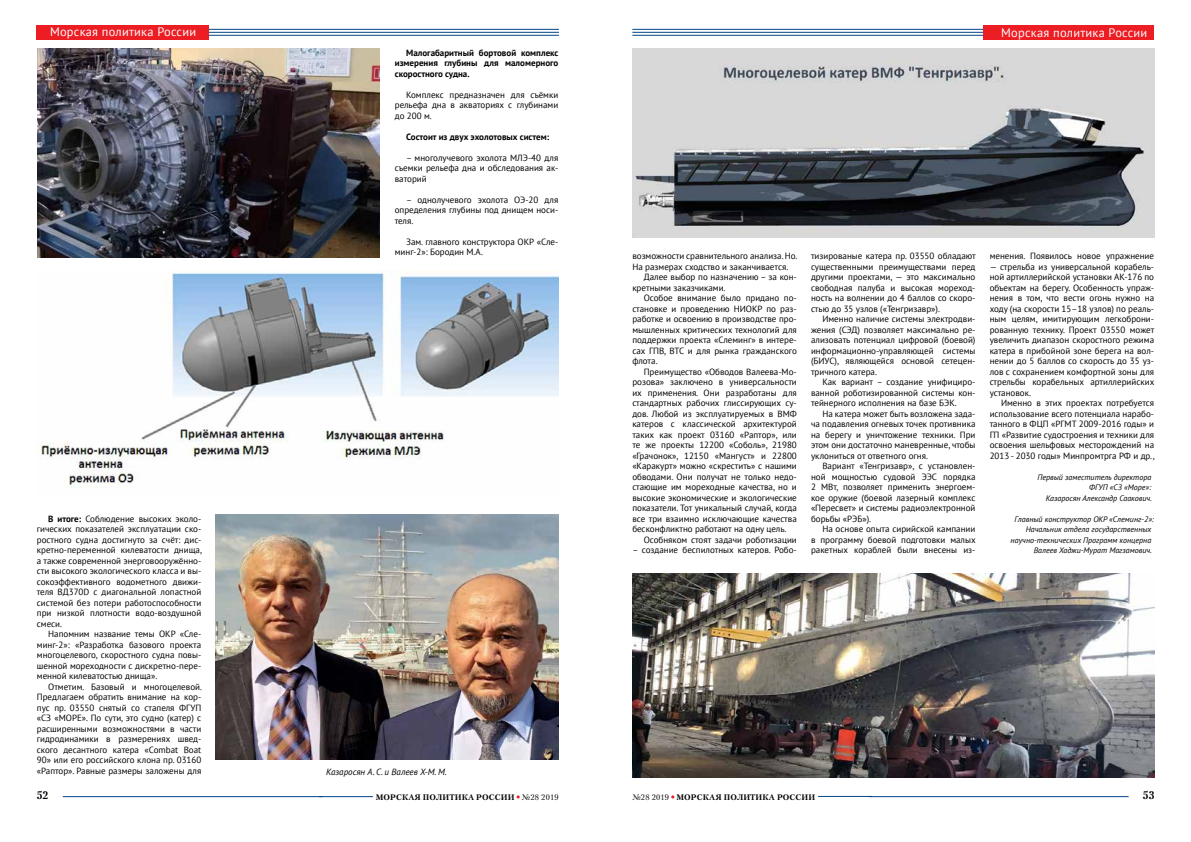
<style>
.page{position:relative;width:1191px;height:842px;background:#fff}
.page>*{position:absolute;margin:0;border:0;box-sizing:border-box;transform-origin:0 0}
.t1{font:12.4px "PT Sans";letter-spacing:.02em;color:#fff}
.t2{font:700 11px "Petersburg C";color:#000}
.t3{font:9px/10.5px "PT Sans";color:#000;text-align:justify}
.t4{font:700 9px/10.5px "PT Sans";color:#000;text-align:justify}
.t5{font:italic 9px "PT Sans";color:#000}
.t6{font:italic 8px/10.5px "PT Sans";color:#000;text-align:right}
.t7{font:700 8px "Petersburg C";letter-spacing:.02em;color:#000}
.s1{font-weight:700}
.s2{font-weight:400}
</style>
<div class="page">
<hr style="left:632px;top:29px;width:371px;height:1px;background:#004689">
<hr style="left:632px;top:32px;width:371px;height:1px;background:#004689">
<hr style="left:632px;top:35px;width:371px;height:1px;background:#004689">
<div style="left:983px;top:25px;width:171px;height:14px;background:#ed1d24"></div>
<hr style="left:188px;top:29px;width:371px;height:1px;background:#004689">
<hr style="left:188px;top:32px;width:371px;height:1px;background:#004689">
<hr style="left:188px;top:35px;width:371px;height:1px;background:#004689">
<div style="left:36px;top:25px;width:172px;height:14px;background:#ed1d24"></div>
<hr style="left:868px;top:796px;width:260px;height:1px;background:#004689">
<hr style="left:63px;top:796px;width:259px;height:1px;background:#004689">
<hr style="left:818px;top:796px;width:54px;height:1px;background:#004689">
<hr style="left:319px;top:796px;width:54px;height:1px;background:#004689">
<img style="left:37px;top:49px;width:343px;height:208px">
<img style="left:37px;top:271px;width:522px;height:217px">
<img style="left:632px;top:573px;width:522px;height:204px">
<img style="left:632px;top:49px;width:522px;height:188px">
<img style="left:215px;top:514px;width:343px;height:245px">
<h1 class="t1" style="left:50px;top:24px;width:148px">Морская политика России</h1>
<p class="t3" style="left:37px;top:513px;width:167px;text-indent:11px"><span class="s1">В итоге:</span> Соблюдение высоких эколо&shy;гических показателей эксплуатации ско&shy;ростного судна достигнуто за счёт: дис&shy;кретно-переменной килеватости днища, а также современной энерговооружённо&shy;сти высокого экологического класса и вы&shy;сокоэффективного водометного движи&shy;теля ВД370D с диагональной лопастной системой без потери работоспособности при низкой плотности водо-воздушной смеси.</p>
<p class="t3" style="left:37px;top:628px;width:166px;text-indent:11px">Напомним название темы ОКР «Сле&shy;минг-2»: «Разработка базового проекта многоцелевого, скоростного судна повы&shy;шенной мореходности с дискретно-пере&shy;менной килеватостью днища».</p>
<p class="t3" style="left:37px;top:681px;width:167px;text-indent:11px">Отметим. Базовый и многоцелевой.<br>Предлагаем обратить внимание на кор&shy;пус пр. 03550 снятый со стапеля ФГУП «СЗ «МОРЕ». По сути, это судно (катер) с расширенными возможностями в части гидродинамики в размерениях швед&shy;ского десантного катера «Combat Boat 90» или его российского клона пр. 03160 «Раптор». Равные размеры заложены для</p>
<p class="t4" style="left:395px;top:47px;width:165px;text-indent:11px">Малогабаритный бортовой комплекс измерения глубины для маломерного скоростного судна.</p>
<p class="t3" style="left:395px;top:89px;width:165px;text-indent:11px">Комплекс предназначен для съёмки рельефа дна в акваториях с глубинами до 200 м.</p>
<p class="t4" style="left:406px;top:131px;width:144px">Состоит из двух эхолотовых систем:</p>
<p class="t3" style="left:395px;top:152px;width:165px;text-indent:11px">– многолучевого эхолота МЛЭ-40 для съемки рельефа дна и обследования ак&shy;ваторий</p>
<p class="t3" style="left:395px;top:194px;width:165px;text-indent:11px">– однолучевого эхолота ОЭ-20 для определения глубины под днищем носи&shy;теля.</p>
<p class="t3" style="left:395px;top:236px;width:165px;text-indent:11px">Зам. главного конструктора ОКР «Сле&shy;минг-2»: Бородин М.А.</p>
<h1 class="t1" style="left:1001px;top:24px;width:148px">Морская политика России</h1>
<p class="t3" style="left:632px;top:250px;width:167px">возможности сравнительного анализа. Но.<br>На размерах сходство и заканчивается.</p>
<p class="t3" style="left:632px;top:271px;width:166px;text-indent:11px">Далее выбор по назначению – за кон&shy;кретными заказчиками.</p>
<p class="t3" style="left:632px;top:292px;width:166px;text-indent:11px">Особое внимание было придано по&shy;становке и проведению НИОКР по раз&shy;работке и освоению в производстве про&shy;мышленных критических технологий для поддержки проекта «Слеминг» в интере&shy;сах ГПВ, ВТС и для рынка гражданского флота.</p>
<p class="t3" style="left:632px;top:366px;width:166px;text-indent:11px">Преимущество «Обводов Валеева-Мо&shy;розова» заключено в универсальности их применения. Они разработаны для стандартных рабочих глиссирующих су&shy;дов. Любой из эксплуатируемых в ВМФ катеров с классической архитектурой таких как проект 03160 «Раптор», или те же проекты 12200 «Соболь», 21980 «Грачонок», 12150 «Мангуст» и 22800 «Каракурт» можно «скрестить» с нашими обводами. Они получат не только недо&shy;стающие им мореходные качества, но и высокие экономические и экологические показатели. Тот уникальный случай, когда все три взаимно исключающие качества бесконфликтно работают на одну цель.</p>
<p class="t3" style="left:643px;top:534px;width:155px">Особняком стоят задачи роботизации</p>
<p class="t3" style="left:632px;top:544px;width:166px">– создание беспилотных катеров. Робо-</p>
<p class="t3" style="left:811px;top:250px;width:166px">тизированые катера пр. 03550 обладают существенными преимуществами перед другими проектами, — это максимально свободная палуба и высокая мореход&shy;ность на волнении до 4 баллов со скоро&shy;стью до 35 узлов («Тенгризавр»).</p>
<p class="t3" style="left:811px;top:314px;width:166px;text-indent:11px">Именно наличие системы электродви&shy;жения (СЭД) позволяет максимально ре&shy;ализовать потенциал цифровой (боевой) информационно-управляющей системы (БИУС), являющейся основой сетецен&shy;тричного катера.</p>
<p class="t3" style="left:811px;top:377px;width:166px;text-indent:11px">Как вариант – создание унифициро&shy;ванной роботизированной системы кон&shy;тейнерного исполнения на базе БЭК.</p>
<p class="t3" style="left:811px;top:408px;width:166px;text-indent:11px">На катера может быть возложена зада&shy;ча подавления огневых точек противника на берегу и уничтожение техники. При этом они достаточно маневренные, чтобы уклониться от ответного огня.</p>
<p class="t3" style="left:811px;top:461px;width:166px;text-indent:11px">Вариант «Тенгризавр», с установлен&shy;ной мощностью судовой ЭЭС порядка 2 МВт, позволяет применить энергоем&shy;кое оружие (боевой лазерный комплекс «Пересвет» и системы радиоэлектронной борьбы «РЭБ»).</p>
<p class="t3" style="left:811px;top:524px;width:166px;text-indent:11px">На основе опыта сирийской кампании в программу боевой подготовки малых ракетных кораблей были внесены из-</p>
<p class="t3" style="left:989px;top:251px;width:166px">менения. Появилось новое упражнение</p>
<p class="t3" style="left:989px;top:261px;width:166px">— стрельба из универсальной корабель&shy;ной артиллерийской установки АК-176 по объектам на берегу. Особенность упраж&shy;нения в том, что вести огонь нужно на ходу (на скорости 15–18 узлов) по реаль&shy;ным целям, имитирующим легкоброни&shy;рованную технику. Проект 03550 может увеличить диапазон скоростного режима катера в прибойной зоне берега на вол&shy;нении до 5 баллов со скорость до 35 уз&shy;лов с сохранением комфортной зоны для стрельбы корабельных артиллерийских установок.</p>
<p class="t3" style="left:989px;top:398px;width:167px;text-indent:11px">Именно в этих проектах потребуется использование всего потенциала нарабо&shy;танного в ФЦП «РГМТ 2009-2016 годы» и ГП «Развитие судостроения и техники для освоения шельфовых месторождений на 2013 - 2030 годы» Минпромтрга РФ и др.,</p>
<p class="t6" style="left:1037px;top:471px;width:116px">Первый заместитель директора<br>ФГУП «СЗ «Море»:<br>Казаросян Александр Саакович.</p>
<p class="t6" style="left:1014px;top:513px;width:141px">Главный конструктор ОКР «Слеминг-2»:</p>
<p class="t6" style="left:1025px;top:524px;width:127px">Начальник отдела государственных</p>
<p class="t6" style="left:1010px;top:534px;width:142px">научно-технических Программ концерна</p>
<p class="t6" style="left:1033px;top:545px;width:120px">Валеев Хаджи-Мурат Магзамович.</p>
<p class="t5" style="left:326px;top:766px;width:122px">Казаросян А. С. и Валеев Х-М. М.</p>
<p class="t2" style="left:37px;top:789px;width:13px">52</p>
<p class="t7" style="left:376px;top:792px;width:184px">МОРСКАЯ ПОЛИТИКА РОССИИ <span class="s2">№28 2019</span></p>
<p class="t7" style="left:632px;top:792px;width:184px"><span class="s2">№28 2019</span> МОРСКАЯ ПОЛИТИКА РОССИИ</p>
<p class="t2" style="left:1142px;top:789px;width:13px">53</p>
</div>
